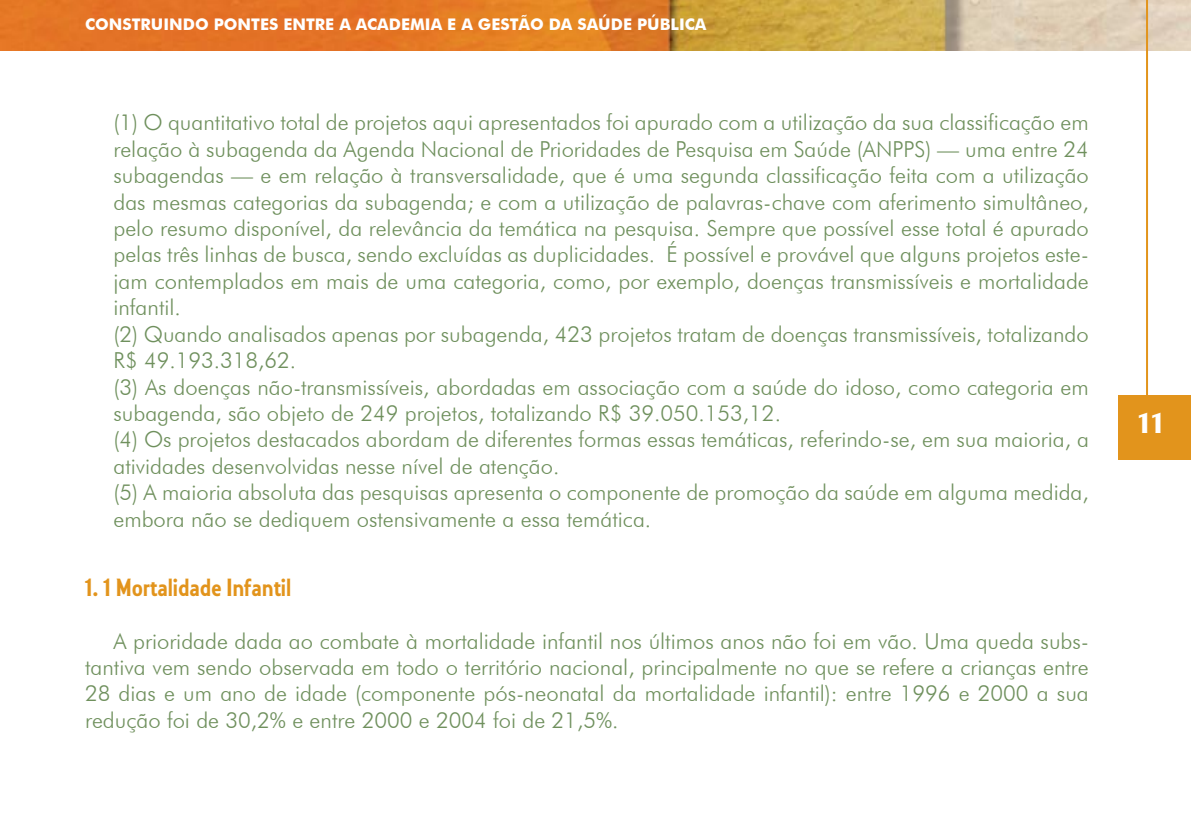
<style>
.page{position:relative;width:1191px;height:840px;background:#fff}
.page>*{position:absolute;margin:0;border:0;box-sizing:border-box;transform-origin:0 0}
.t1{font:700 30px "Castle T";color:#fff}
.t2{font:26px "Collegiate";color:#e2941c}
.t3{font:300 22px/26.4px "Futura BT";color:#6f905d}
.t4{font:700 16px "Futura BT";color:#fff}
</style>
<div class="page">
<img style="left:0;top:0;width:1191px;height:50px">
<div style="left:1118px;top:394px;width:73px;height:65px;background:#e2941c"></div>
<hr style="left:1146px;top:0;width:2px;height:397px;background:#e2941c">
<p class="t4" style="left:85px;top:15px;width:623px">CONSTRUINDO PONTES ENTRE A ACADEMIA E A GESTÃO DA SAÚDE PÚBLICA</p>
<p class="t3" style="left:113px;top:109px;width:977px">(1) O quantitativo total de projetos aqui apresentados foi apurado com a utilização da sua classificação em relação à subagenda da Agenda Nacional de Prioridades de Pesquisa em Saúde (ANPPS) — uma entre 24 subagendas — e em relação à transversalidade, que é uma segunda classificação feita com a utilização das mesmas categorias da subagenda; e com a utilização de palavras-chave com aferimento simultâneo, pelo resumo disponível, da relevância da temática na pesquisa. Sempre que possível esse total é apurado pelas três linhas de busca, sendo excluídas as duplicidades. É possível e provável que alguns projetos este&shy;jam contemplados em mais de uma categoria, como, por exemplo, doenças transmissíveis e mortalidade infantil.<br>(2) Quando analisados apenas por subagenda, 423 projetos tratam de doenças transmissíveis, totalizando R$ 49.193.318,62.<br>(3) As doenças não-transmissíveis, abordadas em associação com a saúde do idoso, como categoria em subagenda, são objeto de 249 projetos, totalizando R$ 39.050.153,12.<br>(4) Os projetos destacados abordam de diferentes formas essas temáticas, referindo-se, em sua maioria, a atividades desenvolvidas nesse nível de atenção.<br>(5) A maioria absoluta das pesquisas apresenta o componente de promoção da saúde em alguma medida, embora não se dediquem ostensivamente a essa temática.</p>
<p class="t2" style="left:85px;top:571px;width:207px">1. 1 Mortalidade Infantil</p>
<p class="t3" style="left:85px;top:627px;width:1005px;text-align:justify;text-indent:28px">A prioridade dada ao combate à mortalidade infantil nos últimos anos não foi em vão. Uma queda subs&shy;tantiva vem sendo observada em todo o território nacional, principalmente no que se refere a crianças entre 28 dias e um ano de idade (componente pós-neonatal da mortalidade infantil): entre 1996 e 2000 a sua redução foi de 30,2% e entre 2000 e 2004 foi de 21,5%.</p>
<h1 class="t1" style="left:1136px;top:406px;width:31px">11</h1>
</div>
